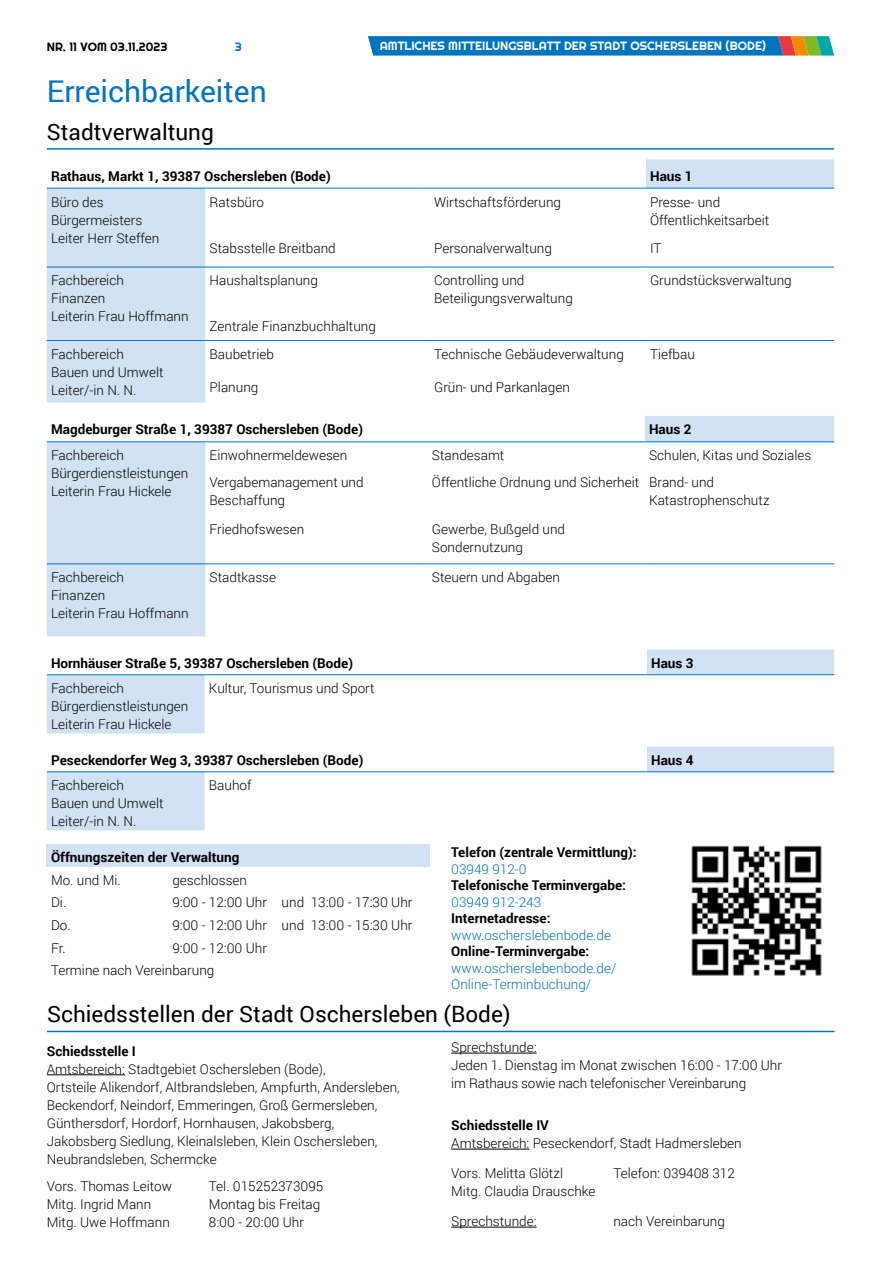
<style>
.page{position:relative;width:881px;height:1263px;background:#fff}
.page>*{position:absolute;margin:0;border:0;box-sizing:border-box;transform-origin:0 0}
.t1{font:30px "Roboto";color:#0075bf}
.t2{font:22.5px "Roboto";color:#000}
.t3{font:300 13.5px/18px "Roboto";color:#000}
.t4{font:700 13.5px "Roboto";color:#000}
.t5{font:300 13.5px/16.5px "Roboto";color:#0075bf}
.t6{font:12px "Righteous";color:#fff}
.t7{font:12px "Righteous";color:#000}
.t8{font:12px "Righteous";color:#0075bf}
</style>
<div class="page">
<svg style="left:368px;top:36px;width:465px;height:20px;background:#197cb4"></svg>
<hr style="left:47px;top:148px;width:786px;height:2px;background:#0075bf">
<svg style="left:47px;top:159px;width:786px;height:244px"></svg>
<hr style="left:47px;top:340px;width:158px;height:1px;background:#0075bf">
<hr style="left:205px;top:340px;width:224px;height:1px;background:#0075bf">
<hr style="left:429px;top:340px;width:216px;height:1px;background:#0075bf">
<hr style="left:645px;top:340px;width:188px;height:1px;background:#0075bf">
<hr style="left:47px;top:267px;width:158px;height:1px;background:#0075bf">
<hr style="left:205px;top:267px;width:224px;height:1px;background:#0075bf">
<hr style="left:429px;top:267px;width:216px;height:1px;background:#0075bf">
<hr style="left:645px;top:267px;width:188px;height:1px;background:#0075bf">
<hr style="left:47px;top:188px;width:158px;height:1px;background:#0075bf">
<hr style="left:205px;top:188px;width:224px;height:1px;background:#0075bf">
<hr style="left:429px;top:188px;width:216px;height:1px;background:#0075bf">
<hr style="left:645px;top:188px;width:188px;height:1px;background:#0075bf">
<svg style="left:47px;top:416px;width:786px;height:220px"></svg>
<hr style="left:47px;top:441px;width:158px;height:1px;background:#0075bf">
<hr style="left:205px;top:441px;width:222px;height:1px;background:#0075bf">
<hr style="left:427px;top:441px;width:217px;height:1px;background:#0075bf">
<hr style="left:644px;top:441px;width:189px;height:1px;background:#0075bf">
<hr style="left:47px;top:563px;width:158px;height:1px;background:#0075bf">
<hr style="left:205px;top:563px;width:222px;height:1px;background:#0075bf">
<hr style="left:427px;top:563px;width:217px;height:1px;background:#0075bf">
<hr style="left:644px;top:563px;width:189px;height:1px;background:#0075bf">
<svg style="left:47px;top:649px;width:786px;height:84px"></svg>
<hr style="left:47px;top:674px;width:157px;height:1px;background:#0075bf">
<hr style="left:204px;top:674px;width:442px;height:1px;background:#0075bf">
<hr style="left:646px;top:674px;width:187px;height:1px;background:#0075bf">
<svg style="left:47px;top:747px;width:786px;height:83px"></svg>
<hr style="left:47px;top:771px;width:157px;height:1px;background:#0075bf">
<hr style="left:204px;top:771px;width:442px;height:1px;background:#0075bf">
<hr style="left:646px;top:771px;width:187px;height:1px;background:#0075bf">
<div style="left:47px;top:844px;width:383px;height:22px;background:#d3e1f4"></div>
<hr style="left:47px;top:1031px;width:787px;height:1px;background:#0075bf">
<hr style="left:47px;top:1074px;width:78px;height:1px;background:#000">
<hr style="left:451px;top:1053px;width:85px;height:1px;background:#000">
<hr style="left:451px;top:1149px;width:78px;height:1px;background:#000">
<hr style="left:451px;top:1227px;width:85px;height:1px;background:#000">
<img style="left:691px;top:845px;width:131px;height:131px">
<p class="t7" style="left:47px;top:39px;width:122px">NR. 11 VOM 03.11.2023</p>
<p class="t8" style="left:235px;top:39px;width:9px">3</p>
<p class="t6" style="left:379px;top:39px;width:388px">AMTLICHES MITTEILUNGSBLATT DER STADT OSCHERSLEBEN (BODE)</p>
<h1 class="t1" style="left:47px;top:70px;width:221px">Erreichbarkeiten</h1>
<h2 class="t2" style="left:47px;top:116px;width:168px">Stadtverwaltung</h2>
<p class="t4" style="left:51px;top:167px;width:281px">Rathaus, Markt 1, 39387 Oschersleben (Bode)</p>
<p class="t4" style="left:649px;top:167px;width:44px">Haus 1</p>
<p class="t3" style="left:51px;top:192px;width:110px">Büro des<br>Bürgermeisters<br>Leiter Herr Steffen</p>
<p class="t3" style="left:209px;top:192px;width:56px">Ratsbüro</p>
<p class="t3" style="left:434px;top:192px;width:128px">Wirtschaftsförderung</p>
<p class="t3" style="left:649px;top:192px;width:121px">Presse- und<br>Öffentlichkeitsarbeit</p>
<p class="t3" style="left:209px;top:239px;width:128px">Stabsstelle Breitband</p>
<p class="t3" style="left:434px;top:239px;width:119px">Personalverwaltung</p>
<p class="t3" style="left:649px;top:239px;width:13px">IT</p>
<p class="t3" style="left:51px;top:271px;width:139px">Fachbereich<br>Finanzen<br>Leiterin Frau Hoffmann</p>
<p class="t3" style="left:209px;top:271px;width:110px">Haushaltsplanung</p>
<p class="t3" style="left:434px;top:271px;width:140px">Controlling und<br>Beteiligungsverwaltung</p>
<p class="t3" style="left:649px;top:271px;width:143px">Grundstücksverwaltung</p>
<p class="t3" style="left:209px;top:317px;width:168px">Zentrale Finanzbuchhaltung</p>
<p class="t3" style="left:51px;top:345px;width:114px">Fachbereich<br>Bauen und Umwelt<br>Leiter/-in N. N.</p>
<p class="t3" style="left:209px;top:345px;width:66px">Baubetrieb</p>
<p class="t3" style="left:434px;top:345px;width:191px">Technische Gebäudeverwaltung</p>
<p class="t3" style="left:649px;top:345px;width:46px">Tiefbau</p>
<p class="t3" style="left:209px;top:377px;width:50px">Planung</p>
<p class="t3" style="left:434px;top:377px;width:137px">Grün- und Parkanlagen</p>
<p class="t4" style="left:51px;top:420px;width:313px">Magdeburger Straße 1, 39387 Oschersleben (Bode)</p>
<p class="t4" style="left:648px;top:420px;width:44px">Haus 2</p>
<p class="t3" style="left:51px;top:446px;width:139px">Fachbereich<br>Bürgerdienstleistungen<br>Leiterin Frau Hickele</p>
<p class="t3" style="left:209px;top:446px;width:139px">Einwohnermeldewesen</p>
<p class="t3" style="left:432px;top:446px;width:74px">Standesamt</p>
<p class="t3" style="left:648px;top:446px;width:164px">Schulen, Kitas und Soziales</p>
<p class="t3" style="left:209px;top:473px;width:155px">Vergabemanagement und<br>Beschaffung</p>
<p class="t3" style="left:648px;top:473px;width:122px;text-indent:-217px">Öffentliche Ordnung und Sicherheit Brand- und<br>Katastrophenschutz</p>
<p class="t3" style="left:209px;top:520px;width:96px">Friedhofswesen</p>
<p class="t3" style="left:432px;top:520px;width:134px">Gewerbe, Bußgeld und<br>Sondernutzung</p>
<p class="t3" style="left:51px;top:568px;width:139px">Fachbereich<br>Finanzen<br>Leiterin Frau Hoffmann</p>
<p class="t3" style="left:209px;top:568px;width:68px">Stadtkasse</p>
<p class="t3" style="left:432px;top:568px;width:129px">Steuern und Abgaben</p>
<p class="t4" style="left:51px;top:654px;width:303px">Hornhäuser Straße 5, 39387 Oschersleben (Bode)</p>
<p class="t4" style="left:651px;top:654px;width:44px">Haus 3</p>
<p class="t3" style="left:51px;top:679px;width:139px">Fachbereich<br>Bürgerdienstleistungen<br>Leiterin Frau Hickele</p>
<p class="t3" style="left:209px;top:679px;width:167px">Kultur, Tourismus und Sport</p>
<p class="t4" style="left:51px;top:751px;width:314px">Peseckendorfer Weg 3, 39387 Oschersleben (Bode)</p>
<p class="t4" style="left:651px;top:751px;width:44px">Haus 4</p>
<p class="t3" style="left:51px;top:776px;width:114px">Fachbereich<br>Bauen und Umwelt<br>Leiter/-in N. N.</p>
<p class="t3" style="left:209px;top:776px;width:44px">Bauhof</p>
<p class="t4" style="left:51px;top:848px;width:190px">Öffnungszeiten der Verwaltung</p>
<p class="t3" style="left:51px;top:870px;width:71px">Mo. und Mi.</p>
<p class="t3" style="left:172px;top:870px;width:76px">geschlossen</p>
<p class="t3" style="left:51px;top:893px;width:17px">Di.</p>
<p class="t3" style="left:172px;top:893px;width:241px">9:00 - 12:00 Uhr und 13:00 - 17:30 Uhr</p>
<p class="t3" style="left:51px;top:916px;width:21px">Do.</p>
<p class="t3" style="left:172px;top:916px;width:241px">9:00 - 12:00 Uhr und 13:00 - 15:30 Uhr</p>
<p class="t3" style="left:51px;top:938px;width:16px">Fr.</p>
<p class="t4" style="left:451px;top:843px;width:187px">Telefon (zentrale Vermittlung):</p>
<p class="t5" style="left:451px;top:860px;width:77px">03949 912-0</p>
<p class="t4" style="left:451px;top:876px;width:176px">Telefonische Terminvergabe:</p>
<p class="t5" style="left:451px;top:893px;width:91px">03949 912-243</p>
<p class="t4" style="left:451px;top:909px;width:101px">Internetadresse:</p>
<p class="t5" style="left:451px;top:926px;width:161px">www.oscherslebenbode.de</p>
<p class="t4" style="left:451px;top:942px;width:140px">Online-Terminvergabe:</p>
<p class="t5" style="left:451px;top:959px;width:166px">www.oscherslebenbode.de/<br>Online-Terminbuchung/</p>
<p class="t3" style="left:51px;top:936px;width:217px;line-height:22.6px;text-indent:121px">9:00 - 12:00 Uhr<br>Termine nach Vereinbarung</p>
<h2 class="t2" style="left:47px;top:998px;width:465px">Schiedsstellen der Stadt Oschersleben (Bode)</h2>
<p class="t4" style="left:47px;top:1041px;width:90px">Schiedsstelle I</p>
<p class="t3" style="left:47px;top:1059px;width:354px">Amtsbereich: Stadtgebiet Oschersleben (Bode),<br>Ortsteile Alikendorf, Altbrandsleben, Ampfurth, Andersleben, Beckendorf, Neindorf, Emmeringen, Groß Germersleben, Günthersdorf, Hordorf, Hornhausen, Jakobsberg, Jakobsberg Siedlung, Kleinalsleben, Klein Oschersleben, Neubrandsleben, Schermcke</p>
<p class="t3" style="left:47px;top:1176px;width:127px">Vors. Thomas Leitow</p>
<p class="t3" style="left:209px;top:1176px;width:116px">Tel. 015252373095</p>
<p class="t3" style="left:47px;top:1194px;width:106px">Mitg. Ingrid Mann</p>
<p class="t3" style="left:209px;top:1194px;width:113px">Montag bis Freitag</p>
<p class="t3" style="left:47px;top:1212px;width:124px">Mitg. Uwe Hoffmann</p>
<p class="t3" style="left:209px;top:1212px;width:96px">8:00 - 20:00 Uhr</p>
<p class="t3" style="left:451px;top:1038px;width:332px">Sprechstunde:<br>Jeden 1. Dienstag im Monat zwischen 16:00 - 17:00 Uhr im Rathaus sowie nach telefonischer Vereinbarung</p>
<p class="t4" style="left:451px;top:1116px;width:99px">Schiedsstelle IV</p>
<p class="t3" style="left:451px;top:1134px;width:292px">Amtsbereich: Peseckendorf, Stadt Hadmersleben</p>
<p class="t3" style="left:451px;top:1164px;width:113px">Vors. Melitta Glötzl</p>
<p class="t3" style="left:613px;top:1164px;width:123px">Telefon: 039408 312</p>
<p class="t3" style="left:451px;top:1182px;width:145px">Mitg. Claudia Drauschke</p>
<p class="t3" style="left:451px;top:1212px;width:87px">Sprechstunde:</p>
<p class="t3" style="left:613px;top:1212px;width:113px">nach Vereinbarung</p>
</div>
